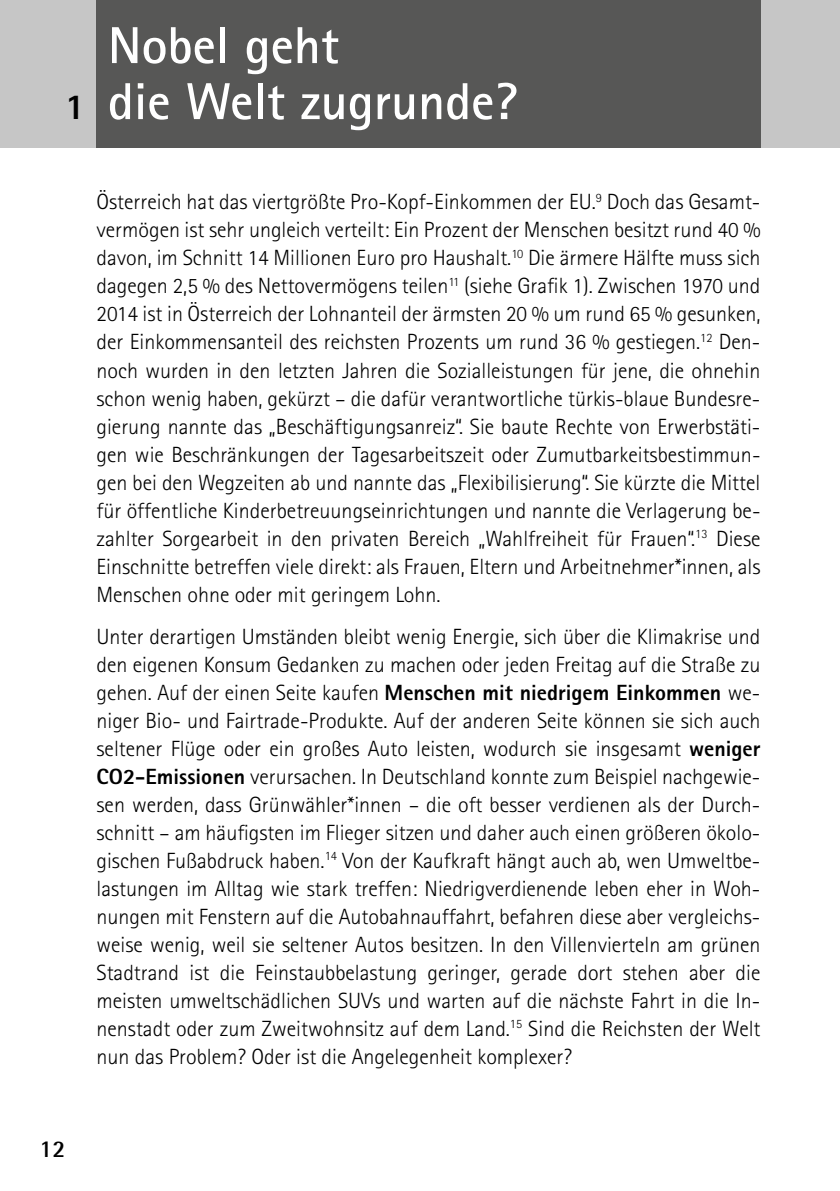
<style>
.page{position:relative;width:840px;height:1191px;background:#fff}
.page>*{position:absolute;margin:0;border:0;box-sizing:border-box;transform-origin:0 0}
.t1{font:700 52px/56px "Rotis Sans Serif Std";color:#fff}
.t2{font:800 36px "Rotis Sans Serif Std";color:#000}
.t3{font:700 24px "Rotis Semi Sans Std";color:#000}
.t4{font:300 22px/28px "Rotis Sans Serif Std";color:#000;text-align:justify}
.s1{font-weight:800}
</style>
<div class="page">
<div style="left:0;top:0;width:839px;height:147px;background:#c6c6c6"></div>
<div style="left:96px;top:0;width:664px;height:147px;background:#575756"></div>
<h2 class="t2" style="left:65px;top:84px;width:22px">1</h2>
<h1 class="t1" style="left:108px;top:16px;width:411px">Nobel geht<br>die Welt zugrunde?</h1>
<p class="t4" style="left:96px;top:188px;width:665px">Österreich hat das viertgrößte Pro-Kopf-Einkommen der EU.<sup>9</sup> Doch das Gesamt&shy;vermögen ist sehr ungleich verteilt: Ein Prozent der Menschen besitzt rund 40 % davon, im Schnitt 14 Millionen Euro pro Haushalt.<sup>10</sup> Die ärmere Hälfte muss sich dagegen 2,5 % des Nettovermögens teilen<sup>11</sup> (siehe Grafik 1). Zwischen 1970 und 2014 ist in Österreich der Lohnanteil der ärmsten 20 % um rund 65 % gesunken, der Einkommensanteil des reichsten Prozents um rund 36 % gestiegen.<sup>12</sup> Den&shy;noch wurden in den letzten Jahren die Sozialleistungen für jene, die ohnehin schon wenig haben, gekürzt – die dafür verantwortliche türkis-blaue Bundesre&shy;gierung nannte das „Beschäftigungsanreiz“. Sie baute Rechte von Erwerbstäti&shy;gen wie Beschränkungen der Tagesarbeitszeit oder Zumutbarkeitsbestimmun&shy;gen bei den Wegzeiten ab und nannte das „Flexibilisierung“. Sie kürzte die Mittel für öffentliche Kinderbetreuungseinrichtungen und nannte die Verlagerung be&shy;zahlter Sorgearbeit in den privaten Bereich „Wahlfreiheit für Frauen“.<sup>13</sup> Diese Einschnitte betreffen viele direkt: als Frauen, Eltern und Arbeitnehmer*innen, als Menschen ohne oder mit geringem Lohn.</p>
<p class="t4" style="left:96px;top:622px;width:665px">Unter derartigen Umständen bleibt wenig Energie, sich über die Klimakrise und den eigenen Konsum Gedanken zu machen oder jeden Freitag auf die Straße zu gehen. Auf der einen Seite kaufen <span class="s1">Menschen mit niedrigem Einkommen</span> we&shy;niger Bio- und Fairtrade-Produkte. Auf der anderen Seite können sie sich auch seltener Flüge oder ein großes Auto leisten, wodurch sie insgesamt <span class="s1">weniger CO2-Emissionen</span> verursachen. In Deutschland konnte zum Beispiel nachgewie&shy;sen werden, dass Grünwähler*innen – die oft besser verdienen als der Durch&shy;schnitt – am häufigsten im Flieger sitzen und daher auch einen größeren ökolo&shy;gischen Fußabdruck haben.<sup>14</sup> Von der Kaufkraft hängt auch ab, wen Umweltbe&shy;lastungen im Alltag wie stark treffen: Niedrigverdienende leben eher in Woh&shy;nungen mit Fenstern auf die Autobahnauffahrt, befahren diese aber vergleichs&shy;weise wenig, weil sie seltener Autos besitzen. In den Villenvierteln am grünen Stadtrand ist die Feinstaubbelastung geringer, gerade dort stehen aber die meisten umweltschädlichen SUVs und warten auf die nächste Fahrt in die In&shy;nenstadt oder zum Zweitwohnsitz auf dem Land.<sup>15</sup> Sind die Reichsten der Welt nun das Problem? Oder ist die Angelegenheit komplexer?</p>
<p class="t3" style="left:40px;top:1133px;width:27px">12</p>
</div>
